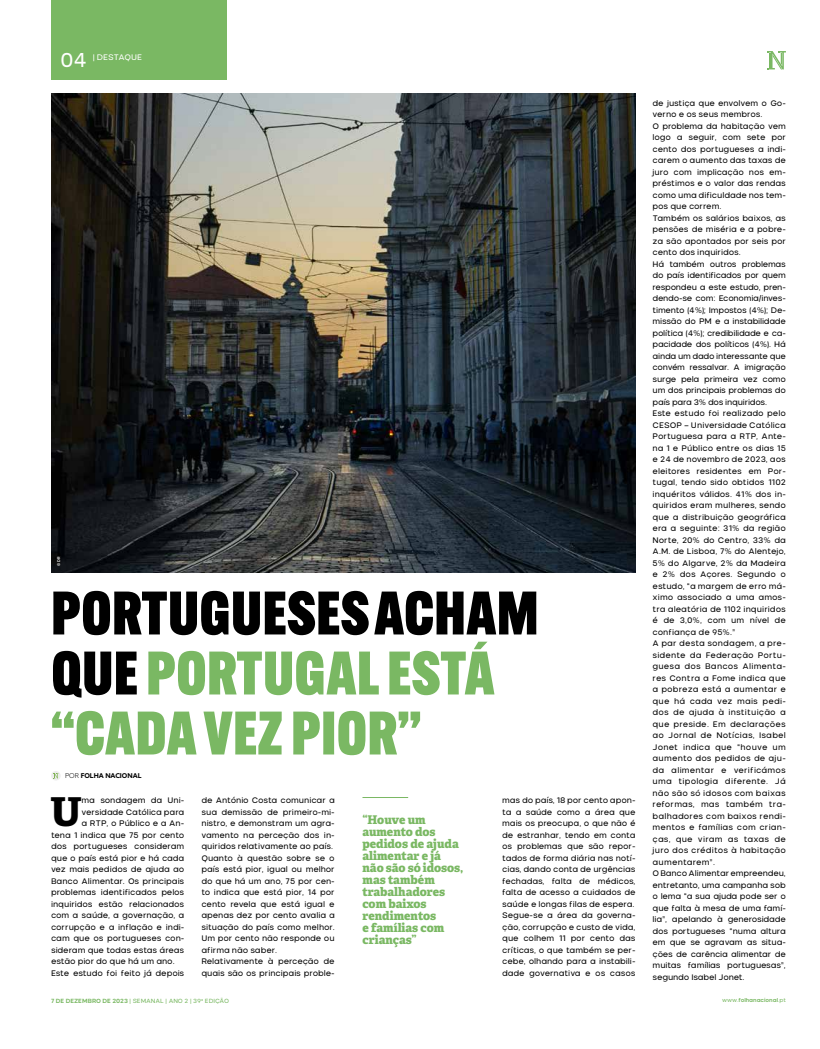
<style>
.page{position:relative;width:820px;height:1049px;background:#fff}
.page>*{position:absolute;margin:0;border:0;box-sizing:border-box;transform-origin:0 0}
.t1{font:900 60px/60px "Alternate Gothic Cond ATF";letter-spacing:.02em;color:#7ab863}
.t2{font:800 39.8px "Adelle";color:#000}
.t3{font:20px "Nominee";color:#fff}
.t4{font:800 12px/12px "Adelle";letter-spacing:-.005em;color:#7ab863}
.t5{font:8px/11.5px "Nominee";letter-spacing:-.02em;color:#000}
.t6{font:8px "Nominee";letter-spacing:-.02em;color:#fff}
.t7{font:700 6.7px "Azo Sans";color:#000}
.t8{font:6px "Nominee";letter-spacing:-.01em;color:#7ab863}
.t9{font:700 5.5px "Nominee";letter-spacing:-.015em;color:#7ab863}
.t10{font:600 4px "Articulat CF";color:#fff}
.s1{color:#000}
.s2{font-weight:300}
.s3{font-weight:700}
.s4{font-weight:400}
</style>
<div class="page">
<img style="left:51px;top:93px;width:584px;height:480px">
<div style="left:51px;top:771px;width:10px;height:9px;background:#ededed;border-radius:50%"></div>
<svg style="left:53px;top:773px;width:6px;height:6px"></svg>
<hr style="left:362px;top:797px;width:46px;height:1px;background:#7ab863">
<svg style="left:767px;top:51px;width:18px;height:18px"></svg>
<div style="left:51px;top:0;width:175px;height:80px;background:#7ab863"></div>
<h3 class="t3" style="left:60px;top:48px;width:29px">04</h3>
<p class="t6" style="left:93px;top:52px;width:51px">| DESTAQUE</p>
<p class="t10" style="left:56px;top:566px;width:11px;rotate:-90deg">© DR</p>
<h1 class="t1" style="left:51px;top:583px;width:488px"><span class="s1">PORTUGUESES ACHAM<br>QUE</span> PORTUGAL ESTÁ “CADA VEZ PIOR”</h1>
<p class="t7" style="left:65px;top:771px;width:78px"><span class="s2">POR</span> FOLHA NACIONAL</p>
<h3 class="t4" style="left:362px;top:813px;width:102px">“Houve um aumento dos pedidos de ajuda alimentar e já não são só idosos, mas também trabalhadores com baixos rendimentos<br>e famílias com crianças”</h3>
<p class="t5" style="left:201px;top:794px;width:135px">de António Costa comunicar a sua demissão de primeiro-mi&shy;nistro, e demonstram um agra&shy;vamento na perceção dos in&shy;quiridos relativamente ao país.<br>Quanto à questão sobre se o país está pior, igual ou melhor do que há um ano, 75 por cen&shy;to indica que está pior, 14 por cento revela que está igual e apenas dez por cento avalia a situação do país como melhor.<br>Um por cento não responde ou afirma não saber.<br>Relativamente à perceção de quais são os principais proble-</p>
<p class="t5" style="left:502px;top:794px;width:135px">mas do país, 18 por cento apon&shy;ta a saúde como a área que mais os preocupa, o que não é de estranhar, tendo em conta os problemas que são repor&shy;tados de forma diária nas notí&shy;cias, dando conta de urgências fechadas, falta de médicos, falta de acesso a cuidados de saúde e longas filas de espera.<br>Segue-se a área da governa&shy;ção, corrupção e custo de vida, que colhem 11 por cento das críticas, o que também se per&shy;cebe, olhando para a instabili&shy;dade governativa e os casos</p>
<h2 class="t2" style="left:50px;top:786px;width:33px">U</h2>
<p class="t5" style="left:82px;top:794px;width:104px">ma sondagem da Uni-</p>
<p class="t5" style="left:82px;top:806px;width:104px">versidade Católica para</p>
<p class="t5" style="left:82px;top:817px;width:104px">a RTP, o Público e a An-</p>
<p class="t5" style="left:51px;top:829px;width:135px">tena 1 indica que 75 por cento</p>
<p class="t5" style="left:51px;top:840px;width:135px">dos portugueses consideram</p>
<p class="t5" style="left:51px;top:852px;width:135px">que o país está pior e há cada</p>
<p class="t5" style="left:51px;top:863px;width:135px">vez mais pedidos de ajuda ao</p>
<p class="t5" style="left:51px;top:875px;width:135px">Banco Alimentar. Os principais</p>
<p class="t5" style="left:51px;top:886px;width:135px">problemas identificados pelos</p>
<p class="t5" style="left:51px;top:898px;width:135px">inquiridos estão relacionados</p>
<p class="t5" style="left:51px;top:909px;width:135px">com a saúde, a governação, a</p>
<p class="t5" style="left:51px;top:921px;width:135px">corrupção e a inflação e indi-</p>
<p class="t5" style="left:51px;top:932px;width:135px">cam que os portugueses con-</p>
<p class="t5" style="left:51px;top:944px;width:135px">sideram que todas estas áreas</p>
<p class="t5" style="left:51px;top:955px;width:125px">estão pior do que há um ano.</p>
<p class="t5" style="left:51px;top:967px;width:135px">Este estudo foi feito já depois</p>
<p class="t5" style="left:652px;top:97px;width:135px">de justiça que envolvem o Go&shy;verno e os seus membros.<br>O problema da habitação vem logo a seguir, com sete por cento dos portugueses a indi&shy;carem o aumento das taxas de juro com implicação nos em&shy;préstimos e o valor das rendas como uma dificuldade nos tem&shy;pos que correm.<br>Também os salários baixos, as pensões de miséria e a pobre&shy;za são apontados por seis por cento dos inquiridos.<br>Há também outros problemas do país identificados por quem respondeu a este estudo, pren&shy;dendo-se com: Economia/inves&shy;timento (4%); Impostos (4%); De&shy;missão do PM e a instabilidade política (4%); credibilidade e ca&shy;pacidade dos políticos (4%). Há ainda um dado interessante que convém ressalvar. A imigração surge pela primeira vez como um dos principais problemas do país para 3% dos inquiridos.<br>Este estudo foi realizado pelo<br>CESOP – Universidade Católica<br>Portuguesa para a RTP, Ante&shy;na 1 e Público entre os dias 15 e 24 de novembro de 2023, aos eleitores residentes em Por&shy;tugal, tendo sido obtidos 1102 inquéritos válidos. 41% dos in&shy;quiridos eram mulheres, sendo que a distribuição geográfica era a seguinte: 31% da região<br>Norte, 20% do Centro, 33% da<br>A.M. de Lisboa, 7% do Alentejo,<br>5% do Algarve, 2% da Madeira e 2% dos Açores. Segundo o estudo, “a margem de erro má&shy;ximo associado a uma amos&shy;tra aleatória de 1102 inquiridos é de 3,0%, com um nível de confiança de 95%.”<br>A par desta sondagem, a pre&shy;sidente da Federação Portu&shy;guesa dos Bancos Alimenta&shy;res Contra a Fome indica que a pobreza está a aumentar e que há cada vez mais pedi&shy;dos de ajuda à instituição a que preside. Em declarações ao Jornal de Notícias, Isabel<br>Jonet indica que “houve um aumento dos pedidos de aju&shy;da alimentar e verificámos uma tipologia diferente. Já não são só idosos com baixas reformas, mas também tra&shy;balhadores com baixos rendi&shy;mentos e famílias com crian&shy;ças, que viram as taxas de juro dos créditos à habitação aumentarem”.<br>O Banco Alimentar empreendeu, entretanto, uma campanha sob o lema “a sua ajuda pode ser o que falta à mesa de uma famí&shy;lia”, apelando à generosidade dos portugueses “numa altura em que se agravam as situa&shy;ções de carência alimentar de muitas famílias portuguesas”, segundo Isabel Jonet.</p>
<p class="t8" style="left:51px;top:997px;width:179px"><span class="s3">7 DE DEZEMBRO DE 2023</span> | SEMANAL | ANO 2 | 39<sup>a</sup> EDIÇÃO</p>
<p class="t9" style="left:722px;top:997px;width:65px"><span class="s4">www.</span>folhanacional<span class="s4">.pt</span></p>
</div>
